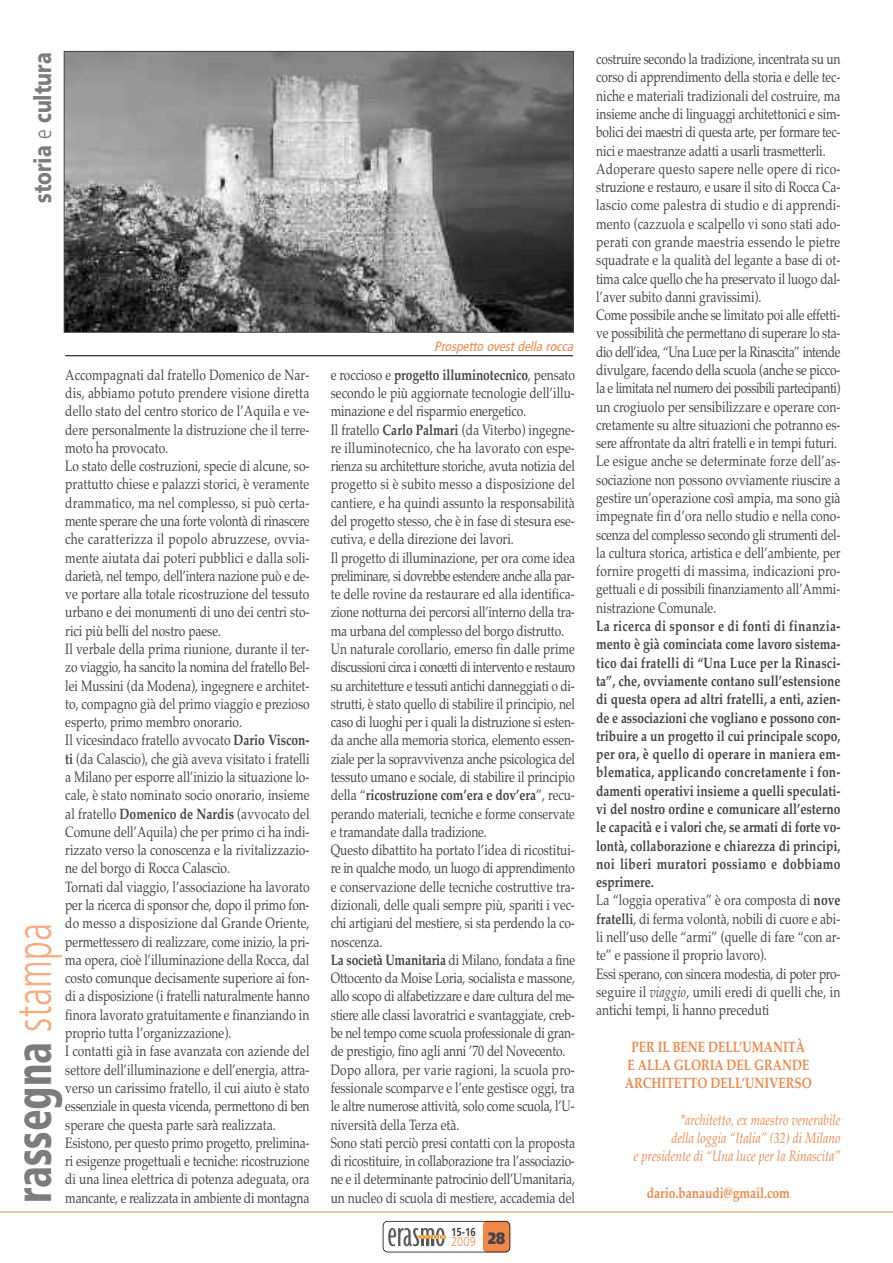
<style>
.page{position:relative;width:893px;height:1263px;background:#fff}
.page>*{position:absolute;margin:0;border:0;box-sizing:border-box;transform-origin:0 0}
.t1{font:900 condensed 50.7px "Frutiger";color:#7c7c7c;scale:.8 1}
.t2{font:900 24px "Frutiger";color:#7c7c7c;scale:.8 1}
.t3{font:900 16.5px "Frutiger";color:#444;scale:.8 1}
.t4{font:15px/18.3px "Palatino";letter-spacing:-.005em;color:#444;scale:.8 1}
.t5{font:700 15px/18.3px "Palatino";color:#444;scale:.8 1}
.t6{font:italic 15px/18.3px "Palatino";color:#ef884a;text-align:right;scale:.8 1}
.t7{font:700 15px/18.3px "Palatino";color:#ef884a;text-align:center;scale:.8 1}
.t8{font:italic condensed 13.5px "Frutiger";color:#ef884a}
.t9{font:300 12.9px "Frutiger";color:#ef884a;scale:.84 1}
.t10{font:700 11.55px "Frutiger";color:#444;scale:.84 1}
.s1{font-weight:300}
.s2{font-weight:700}
.s3{font-weight:300;color:#f4ac80}
.s4{font-weight:400}
.s5{font-weight:400;font-style:italic}
</style>
<div class="page">
<div style="left:483px;top:1221px;width:27px;height:31px;background:#ef884a;border-radius:4px"></div>
<hr style="left:0;top:1211px;width:893px;height:1px;background:#ef884a">
<svg style="left:388px;top:1228px;width:58px;height:18px"></svg>
<div style="left:383px;top:1221px;width:127px;height:31px;border:2px solid #000;border-radius:5px"></div>
<img style="left:66px;top:53px;width:506px;height:278px">
<div style="left:64px;top:51px;width:510px;height:282px;border:1px solid #444"></div>
<hr style="left:65px;top:355px;width:508px;height:1px;background:#000">
<h2 class="t2" style="left:33px;top:203px;width:190px;rotate:-90deg">storia <span class="s1">e</span> cultura</h2>
<p class="t8" style="left:434px;top:341px;width:143px">Prospetto ovest della rocca</p>
<p class="t4" style="left:65px;top:365px;width:307px">Accompagnati dal fratello Domenico de Nar&shy;dis, abbiamo potuto prendere visione diretta dello stato del centro storico de l’Aquila e ve&shy;dere personalmente la distruzione che il terre&shy;moto ha provocato.<br>Lo stato delle costruzioni, specie di alcune, so&shy;prattutto chiese e palazzi storici, è veramente drammatico, ma nel complesso, si può certa&shy;mente sperare che una forte volontà di rinascere che caratterizza il popolo abruzzese, ovvia&shy;mente aiutata dai poteri pubblici e dalla soli&shy;darietà, nel tempo, dell’intera nazione può e de&shy;ve portare alla totale ricostruzione del tessuto urbano e dei monumenti di uno dei centri sto&shy;rici più belli del nostro paese.<br>Il verbale della prima riunione, durante il ter&shy;zo viaggio, ha sancito la nomina del fratello Bel&shy;lei Mussini (da Modena), ingegnere e architet&shy;to, compagno già del primo viaggio e prezioso esperto, primo membro onorario.<br>Il vicesindaco fratello avvocato <span class="s2">Dario Viscon&shy;ti</span> (da Calascio), che già aveva visitato i fratelli a Milano per esporre all’inizio la situazione lo&shy;cale, è stato nominato socio onorario, insieme al fratello <span class="s2">Domenico de Nardis</span> (avvocato del Comune dell’Aquila) che per primo ci ha indi&shy;rizzato verso la conoscenza e la rivitalizzazio&shy;ne del borgo di Rocca Calascio.<br>Tornati dal viaggio, l’associazione ha lavorato per la ricerca di sponsor che, dopo il primo fon&shy;do messo a disposizione dal Grande Oriente, permettessero di realizzare, come inizio, la pri&shy;ma opera, cioè l’illuminazione della Rocca, dal costo comunque decisamente superiore ai fon&shy;di a disposizione (i fratelli naturalmente hanno finora lavorato gratuitamente e finanziando in proprio tutta l’organizzazione).<br>I contatti già in fase avanzata con aziende del settore dell’illuminazione e dell’energia, attra&shy;verso un carissimo fratello, il cui aiuto è stato essenziale in questa vicenda, permettono di ben sperare che questa parte sarà realizzata.<br>Esistono, per questo primo progetto, prelimina&shy;ri esigenze progettuali e tecniche: ricostruzione di una linea elettrica di potenza adeguata, ora mancante, e realizzata in ambiente di montagna</p>
<p class="t4" style="left:331px;top:365px;width:307px">e roccioso e <span class="s2">progetto illuminotecnico</span>, pensato secondo le più aggiornate tecnologie dell’illu&shy;minazione e del risparmio energetico.<br>Il fratello <span class="s2">Carlo Palmari</span> (da Viterbo) ingegne&shy;re illuminotecnico, che ha lavorato con espe&shy;rienza su architetture storiche, avuta notizia del progetto si è subito messo a disposizione del cantiere, e ha quindi assunto la responsabilità del progetto stesso, che è in fase di stesura ese&shy;cutiva, e della direzione dei lavori.<br>Il progetto di illuminazione, per ora come idea preliminare, si dovrebbe estendere anche alla par&shy;te delle rovine da restaurare ed alla identifica&shy;zione notturna dei percorsi all’interno della tra&shy;ma urbana del complesso del borgo distrutto.<br>Un naturale corollario, emerso fin dalle prime discussioni circa i concetti di intervento e restauro su architetture e tessuti antichi danneggiati o di&shy;strutti, è stato quello di stabilire il principio, nel caso di luoghi per i quali la distruzione si esten&shy;da anche alla memoria storica, elemento essen&shy;ziale per la sopravvivenza anche psicologica del tessuto umano e sociale, di stabilire il principio della “<span class="s2">ricostruzione com’era e dov’era</span>”, recu&shy;perando materiali, tecniche e forme conservate e tramandate dalla tradizione.<br>Questo dibattito ha portato l’idea di ricostitui&shy;re in qualche modo, un luogo di apprendimento e conservazione delle tecniche costruttive tra&shy;dizionali, delle quali sempre più, spariti i vec&shy;chi artigiani del mestiere, si sta perdendo la co&shy;noscenza.<br><span class="s2">La società Umanitaria</span> di Milano, fondata a fine Ottocento da Moise Loria, socialista e massone, allo scopo di alfabetizzare e dare cultura del me&shy;stiere alle classi lavoratrici e svantaggiate, creb&shy;be nel tempo come scuola professionale di gran&shy;de prestigio, fino agli anni ’70 del Novecento.<br>Dopo allora, per varie ragioni, la scuola pro&shy;fessionale scomparve e l’ente gestisce oggi, tra le altre numerose attività, solo come scuola, l’U&shy;niversità della Terza età.<br>Sono stati perciò presi contatti con la proposta di ricostituire, in collaborazione tra l’associazio&shy;ne e il determinante patrocinio dell’Umanitaria, un nucleo di scuola di mestiere, accademia del</p>
<h1 class="t1" style="left:13px;top:1203px;width:350px;rotate:-90deg">rassegna <span class="s3">stampa</span></h1>
<p class="t10" style="left:451px;top:1227px;width:31px">15-16</p>
<p class="t9" style="left:451px;top:1237px;width:31px">2009</p>
<p class="t3" style="left:488px;top:1231px;width:23px">28</p>
<p class="t4" style="left:596px;top:50px;width:307px">costruire secondo la tradizione, incentrata su un corso di apprendimento della storia e delle tec&shy;niche e materiali tradizionali del costruire, ma insieme anche di linguaggi architettonici e sim&shy;bolici dei maestri di questa arte, per formare tec&shy;nici e maestranze adatti a usarli trasmetterli.<br>Adoperare questo sapere nelle opere di rico&shy;struzione e restauro, e usare il sito di Rocca Ca&shy;lascio come palestra di studio e di apprendi&shy;mento (cazzuola e scalpello vi sono stati ado&shy;perati con grande maestria essendo le pietre squadrate e la qualità del legante a base di ot&shy;tima calce quello che ha preservato il luogo dal&shy;l’aver subito danni gravissimi).<br>Come possibile anche se limitato poi alle effetti&shy;ve possibilità che permettano di superare lo sta&shy;dio dell’idea, “Una Luce per la Rinascita” intende divulgare, facendo della scuola (anche se picco&shy;la e limitata nel numero dei possibili partecipanti) un crogiuolo per sensibilizzare e operare con&shy;cretamente su altre situazioni che potranno es&shy;sere affrontate da altri fratelli e in tempi futuri.<br>Le esigue anche se determinate forze dell’as&shy;sociazione non possono ovviamente riuscire a gestire un’operazione così ampia, ma sono già impegnate fin d’ora nello studio e nella cono&shy;scenza del complesso secondo gli strumenti del&shy;la cultura storica, artistica e dell’ambiente, per fornire progetti di massima, indicazioni pro&shy;gettuali e di possibili finanziamento all’Ammi&shy;nistrazione Comunale.</p>
<p class="t5" style="left:596px;top:617px;width:307px">La ricerca di sponsor e di fonti di finanzia&shy;mento è già cominciata come lavoro sistema&shy;tico dai fratelli di “Una Luce per la Rinasci&shy;ta”, che, ovviamente contano sull’estensione di questa opera ad altri fratelli, a enti, azien&shy;de e associazioni che vogliano e possono con&shy;tribuire a un progetto il cui principale scopo, per ora, è quello di operare in maniera em&shy;blematica, applicando concretamente i fon&shy;damenti operativi insieme a quelli speculati&shy;vi del nostro ordine e comunicare all’esterno le capacità e i valori che, se armati di forte vo&shy;lontà, collaborazione e chiarezza di principi, noi liberi muratori possiamo e dobbiamo esprimere.<br><span class="s4">La “loggia operativa” è ora composta di</span> nove fratelli<span class="s4">, di ferma volontà, nobili di cuore e abi&shy;li nell’uso delle “armi” (quelle di fare “con ar&shy;te” e passione il proprio lavoro).<br>Essi sperano, con sincera modestia, di poter pro&shy;seguire il</span> <span class="s5">viaggio</span><span class="s4">, umili eredi di quelli che, in antichi tempi, li hanno preceduti</span></p>
<p class="t7" style="left:625px;top:1037px;width:235px">PER IL BENE DELL’UMANITÀ<br>E ALLA GLORIA DEL GRANDE<br>ARCHITETTO DELL’UNIVERSO</p>
<p class="t6" style="left:634px;top:1110px;width:260px">*architetto, ex maestro venerabile<br>della loggia “Italia” (32) di Milano<br>e presidente di “Una luce per la Rinascita”</p>
<p class="t7" style="left:647px;top:1184px;width:180px">dario.banaudi@gmail.com</p>
</div>
